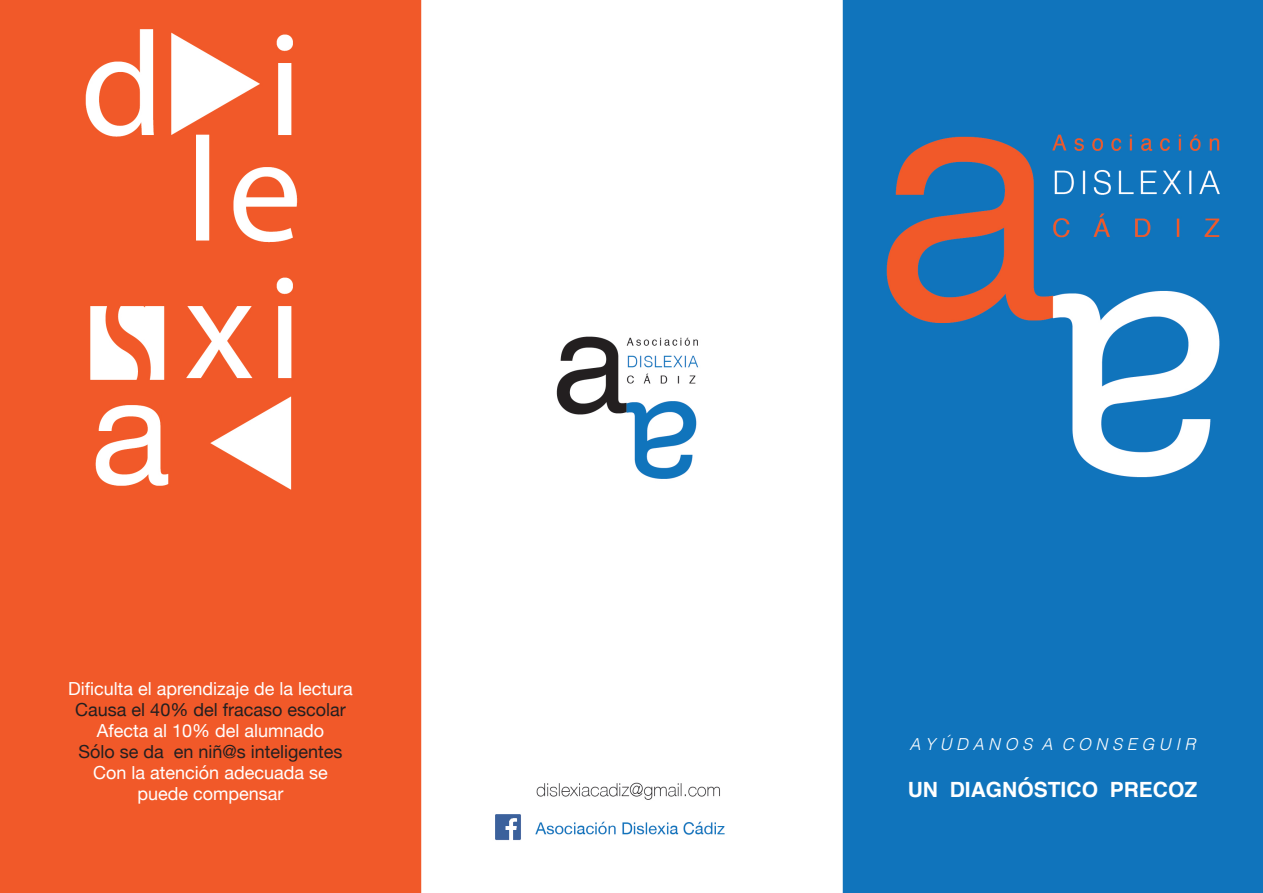
<style>
.page{position:relative;width:1263px;height:893px;background:#fff}
.page>*{position:absolute;margin:0;border:0;box-sizing:border-box;transform-origin:0 0}
.t1{font:700 21px "Helvetica";color:#fff}
.t2{font:18px "Helvetica Neue";color:#fff}
.t3{font:18px "Helvetica Neue";color:#231f20}
.t4{font:italic 300 16.5px "Helvetica";color:#fff}
</style>
<div class="page">
<img style="left:0;top:0;width:1263px;height:893px">
<p class="t2" style="left:68px;top:675px;width:286px">Dificulta el aprendizaje de la lectura</p>
<p class="t3" style="left:75px;top:696px;width:272px">Causa el 40% del fracaso escolar</p>
<p class="t2" style="left:97px;top:717px;width:229px">Afecta al 10% del alumnado</p>
<p class="t3" style="left:78px;top:738px;width:266px">Sólo se da en niñ@s inteligentes</p>
<p class="t2" style="left:93px;top:759px;width:236px">Con la atención adecuada se</p>
<p class="t2" style="left:137px;top:780px;width:148px">puede compensar</p>
<p class="t4" style="left:909px;top:730px;width:288px">A Y Ú D A N O S A C O N S E G U I R</p>
<p class="t1" style="left:908px;top:772px;width:291px">UN DIAGNÓSTICO PRECOZ</p>
</div>
